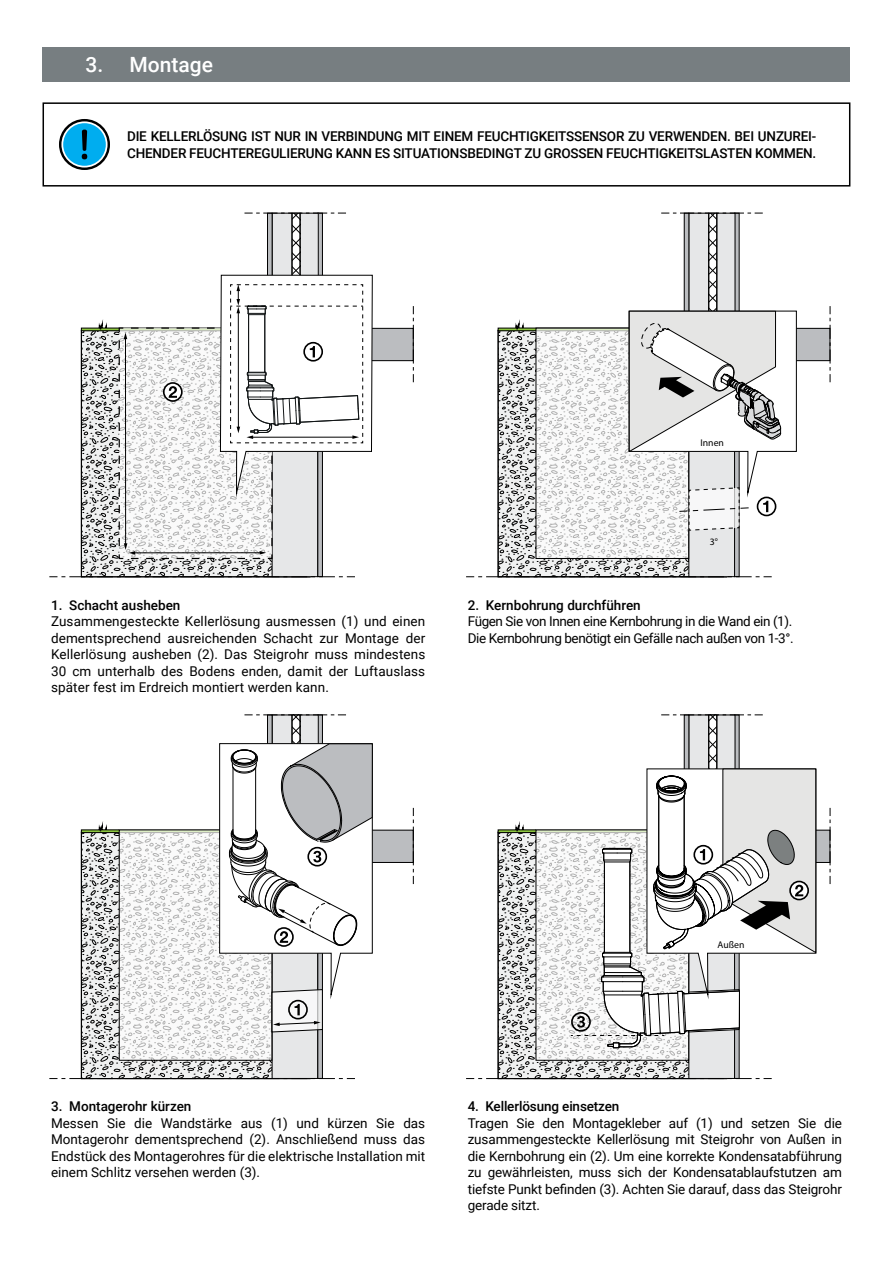
<style>
.page{position:relative;width:893px;height:1263px;background:#fff}
.page>*{position:absolute;margin:0;border:0;box-sizing:border-box;transform-origin:0 0}
.t1{font:500 21px "Roboto";color:#fff}
.t2{font:13.5px/16.5px "Roboto";letter-spacing:-.01em;color:#000;text-align:justify}
.t3{font:500 13.5px/16.5px "Roboto";letter-spacing:-.015em;color:#000}
.t4{font:13.5px/16.5px "Roboto";letter-spacing:-.03em;color:#000}
.t5{font:9.75px "Myriad Pro";color:#000}
</style>
<div class="page">
<div style="left:43px;top:47px;width:807px;height:34px;background:#777e81"></div>
<svg style="left:83px;top:560px;width:189px;height:15px;fill:#f0f1f1"></svg>
<div style="left:272px;top:361px;width:46px;height:216px;background:#e6e7e8"></div>
<hr style="left:318px;top:213px;width:4px;height:364px;background:#bbbdc0">
<div style="left:318px;top:213px;width:5px;height:364px;border:1px solid #000"></div>
<div style="left:300px;top:213px;width:18px;height:120px;background:#e6e7e8"></div>
<div style="left:300px;top:213px;width:18px;height:120px;border:1px solid #000"></div>
<div style="left:292px;top:328px;width:121px;height:33px;background:#bbbdc0"></div>
<div style="left:292px;top:328px;width:121px;height:33px;border:1px solid #000"></div>
<div style="left:272px;top:213px;width:20px;height:148px;background:#e6e7e8"></div>
<div style="left:272px;top:213px;width:20px;height:148px;border:1px solid #000"></div>
<svg style="left:294px;top:215px;width:4px;height:58px"></svg>
<div style="left:292px;top:213px;width:8px;height:116px;border:1px solid #000"></div>
<div style="left:267px;top:213px;width:5px;height:102px;background:#bbbdc0"></div>
<div style="left:267px;top:213px;width:5px;height:102px;border:1px solid #000"></div>
<svg style="left:244px;top:213px;width:102px;height:1px"></svg>
<svg style="left:413px;top:306px;width:1px;height:76px"></svg>
<svg style="left:49px;top:576px;width:306px;height:1px"></svg>
<svg style="left:81px;top:274px;width:292px;height:286px"></svg>
<svg style="left:500px;top:531px;width:189px;height:44px;fill:#f0f1f1"></svg>
<div style="left:689px;top:361px;width:45px;height:216px;background:#e6e7e8"></div>
<svg style="left:734px;top:213px;width:5px;height:364px"></svg>
<div style="left:717px;top:213px;width:18px;height:120px;background:#e6e7e8"></div>
<div style="left:708px;top:328px;width:122px;height:33px;background:#bbbdc0"></div>
<div style="left:708px;top:328px;width:122px;height:33px;border:1px solid #000"></div>
<div style="left:689px;top:213px;width:20px;height:148px;background:#e6e7e8"></div>
<div style="left:689px;top:213px;width:20px;height:148px;border:1px solid #000"></div>
<svg style="left:711px;top:215px;width:4px;height:95px"></svg>
<div style="left:709px;top:213px;width:8px;height:116px;border:1px solid #000"></div>
<div style="left:684px;top:213px;width:5px;height:102px;background:#bbbdc0"></div>
<div style="left:684px;top:213px;width:5px;height:102px;border:1px solid #000"></div>
<svg style="left:661px;top:213px;width:102px;height:1px"></svg>
<svg style="left:830px;top:306px;width:1px;height:76px"></svg>
<svg style="left:466px;top:576px;width:306px;height:1px"></svg>
<svg style="left:538px;top:531px;width:149px;height:26px"></svg>
<svg style="left:498px;top:310px;width:299px;height:221px"></svg>
<div style="left:757px;top:497px;width:19px;height:19px;border:2px solid #000;border-radius:50%"></div>
<svg style="left:83px;top:1032px;width:189px;height:45px;fill:#f0f1f1"></svg>
<div style="left:272px;top:862px;width:46px;height:216px;background:#e6e7e8"></div>
<div style="left:272px;top:862px;width:46px;height:217px;border:1px solid #000"></div>
<hr style="left:318px;top:715px;width:4px;height:363px;background:#bbbdc0">
<div style="left:318px;top:715px;width:5px;height:364px;border:1px solid #000"></div>
<div style="left:300px;top:715px;width:18px;height:120px;background:#e6e7e8"></div>
<div style="left:300px;top:715px;width:18px;height:120px;border:1px solid #000"></div>
<div style="left:292px;top:830px;width:121px;height:32px;background:#bbbdc0"></div>
<div style="left:292px;top:830px;width:121px;height:33px;border:1px solid #000"></div>
<div style="left:272px;top:715px;width:20px;height:147px;background:#e6e7e8"></div>
<div style="left:272px;top:715px;width:20px;height:148px;border:1px solid #000"></div>
<svg style="left:294px;top:717px;width:4px;height:26px"></svg>
<div style="left:292px;top:715px;width:8px;height:115px;border:1px solid #000"></div>
<div style="left:267px;top:715px;width:5px;height:101px;background:#bbbdc0"></div>
<div style="left:267px;top:715px;width:5px;height:101px;border:1px solid #000"></div>
<svg style="left:244px;top:714px;width:102px;height:1px"></svg>
<svg style="left:413px;top:808px;width:1px;height:76px"></svg>
<svg style="left:49px;top:1078px;width:306px;height:1px"></svg>
<svg style="left:121px;top:1032px;width:149px;height:26px"></svg>
<svg style="left:81px;top:743px;width:292px;height:289px"></svg>
<svg style="left:500px;top:1049px;width:189px;height:28px;fill:#f0f1f1"></svg>
<div style="left:689px;top:862px;width:45px;height:216px;background:#e6e7e8"></div>
<svg style="left:734px;top:715px;width:5px;height:363px"></svg>
<div style="left:717px;top:715px;width:18px;height:120px;background:#e6e7e8"></div>
<div style="left:708px;top:830px;width:122px;height:32px;background:#bbbdc0"></div>
<div style="left:708px;top:830px;width:122px;height:33px;border:1px solid #000"></div>
<div style="left:689px;top:715px;width:20px;height:147px;background:#e6e7e8"></div>
<div style="left:689px;top:715px;width:20px;height:148px;border:1px solid #000"></div>
<svg style="left:711px;top:717px;width:4px;height:45px"></svg>
<div style="left:709px;top:715px;width:8px;height:115px;border:1px solid #000"></div>
<div style="left:684px;top:715px;width:5px;height:101px;background:#bbbdc0"></div>
<div style="left:684px;top:715px;width:5px;height:101px;border:1px solid #000"></div>
<svg style="left:661px;top:714px;width:102px;height:1px"></svg>
<svg style="left:830px;top:808px;width:1px;height:76px"></svg>
<svg style="left:466px;top:1078px;width:306px;height:1px"></svg>
<svg style="left:538px;top:1049px;width:149px;height:9px"></svg>
<svg style="left:498px;top:768px;width:319px;height:281px"></svg>
<div style="left:571px;top:1012px;width:20px;height:20px;border:2px solid #000;border-radius:50%"></div>
<svg style="left:59px;top:119px;width:51px;height:51px"></svg>
<div style="left:43px;top:102px;width:807px;height:85px;border:2px solid #000"></div>
<h1 class="t1" style="left:86px;top:56px;width:129px">3. Montage</h1>
<p class="t3" style="left:127px;top:129px;width:691px">DIE KELLERLÖSUNG IST NUR IN VERBINDUNG MIT EINEM FEUCHTIGKEITSSENSOR ZU VERWENDEN. BEI UNZUREI-<br>CHENDER FEUCHTEREGULIERUNG KANN ES SITUATIONSBEDINGT ZU GROSSEN FEUCHTIG KEITSLASTEN KOMMEN.</p>
<p class="t5" style="left:700px;top:437px;width:25px">Innen</p>
<p class="t3" style="left:51px;top:598px;width:131px">1. Schacht ausheben</p>
<p class="t2" style="left:51px;top:614px;width:376px">Zusammengesteckte Kellerlösung ausmessen (1) und einen dementsprechend ausreichenden Schacht zur Montage der Keller lösung ausheben (2). Das Steigrohr muss mindestens 30 cm unterhalb des Bodens enden, damit der Luftauslass später fest im Erdreich montiert werden kann.</p>
<p class="t5" style="left:710px;top:536px;width:10px">3°</p>
<p class="t3" style="left:468px;top:598px;width:175px">2. Kernbohrung durchführen</p>
<p class="t4" style="left:468px;top:614px;width:327px">Fügen Sie von Innen eine Kernbohrung in die Wand ein (1).<br>Die Kernbohrung benötigt ein Gefälle nach außen von 1-3°.</p>
<p class="t5" style="left:718px;top:939px;width:28px">Außen</p>
<p class="t3" style="left:51px;top:1099px;width:142px">3. Montagerohr kürzen</p>
<p class="t2" style="left:51px;top:1116px;width:376px">Messen Sie die Wandstärke aus (1) und kürzen Sie das Montagerohr dem entsprechend (2). Anschließend muss das Endstück des Montagerohres für die elektrische Installation mit einem Schlitz versehen werden (3).</p>
<p class="t3" style="left:468px;top:1099px;width:153px">4. Kellerlösung einsetzen</p>
<p class="t2" style="left:468px;top:1116px;width:376px">Tragen Sie den Montagekleber auf (1) und setzen Sie die zusammengesteckte Kellerlösung mit Steigrohr von Außen in die Kernbohrung ein (2). Um eine korrekte Kondensatabführung zu gewährleisten, muss sich der Kondensatablaufstutzen am tiefste Punkt befinden (3). Achten Sie darauf, dass das Steigrohr gerade sitzt.</p>
</div>
